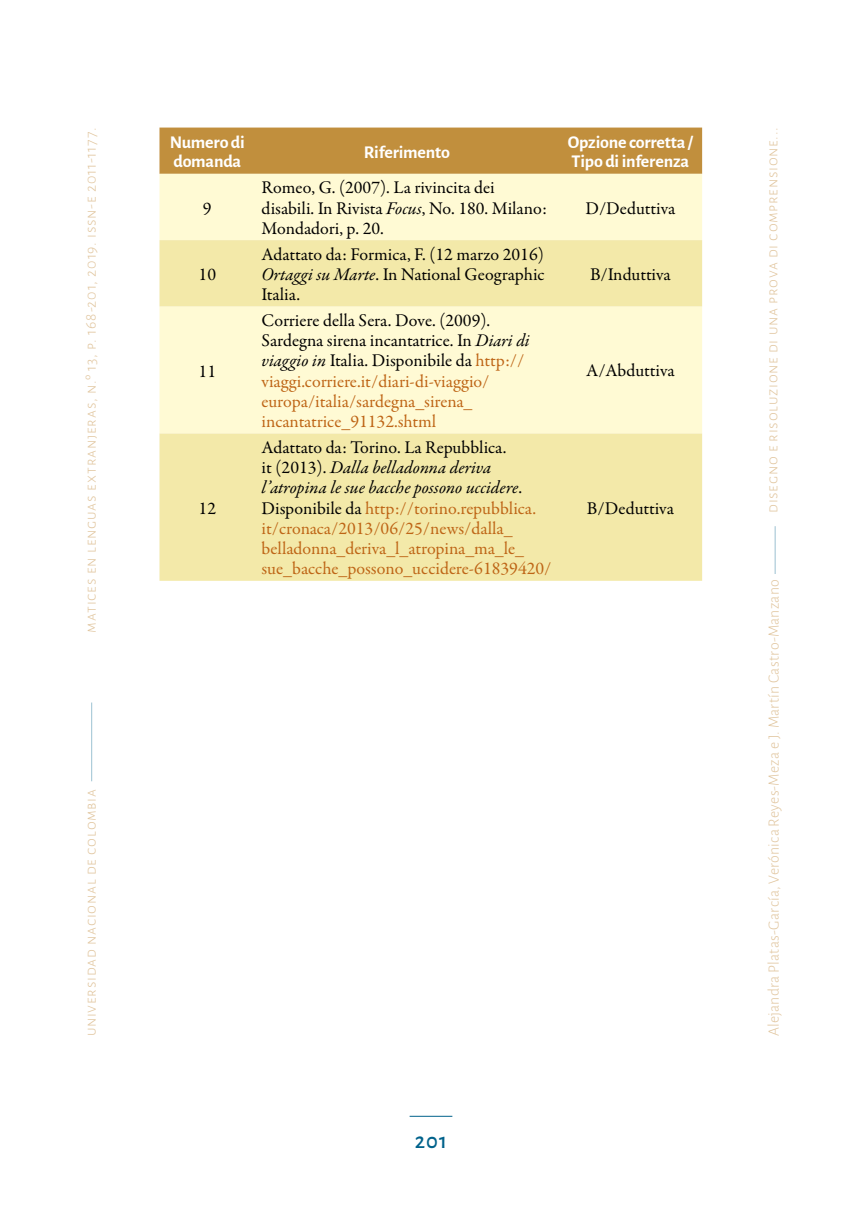
<style>
.page{position:relative;width:862px;height:1215px;background:#fff}
.page>*{position:absolute;margin:0;border:0;box-sizing:border-box;transform-origin:0 0}
.t1{font:500 22.5px "Alegreya Sans";color:#00628b}
.t2{font:18px/20.2px "Garamond Premr Pro";color:#be6516}
.t3{font:18px/20.2px "Garamond Premr Pro";letter-spacing:-.005em;color:#000}
.t4{font:700 18px/19.1px "Alegreya Sans";letter-spacing:-.01em;color:#fff}
.t5{font:300 15.75px "Alegreya Sans";letter-spacing:.035em;color:#e0c49c}
.t6{font:300 15.75px "Alegreya Sans";letter-spacing:.015em;color:#e0c49c}
.s1{font-style:italic}
.s2{color:#000}
.s3{font-style:italic;color:#000}
</style>
<div class="page">
<hr style="left:410px;top:1116px;width:42px;height:1px;background:#00628b">
<hr style="left:91px;top:703px;width:1px;height:78px;background:#00628b">
<hr style="left:775px;top:526px;width:1px;height:48px;background:#00628b">
<div style="left:159px;top:128px;width:543px;height:46px;background:#c18f3d"></div>
<div style="left:159px;top:174px;width:543px;height:66px;background:#fffad4"></div>
<svg style="left:159px;top:240px;width:543px;height:341px;background:#f7efb9"></svg>
<p class="t5" style="left:80px;top:633px;width:506px;rotate:-90deg">Matices en Lenguas Extranjeras, N .o 13, p. 168-201, 2019. ISSN-e 2011-1177.</p>
<p class="t5" style="left:762px;top:513px;width:387px;rotate:-90deg">DISEGNO E RISOLUZIONE DI UNA PROVA di comprensione...</p>
<p class="t4" style="left:170px;top:132px;width:77px">Numero di domanda</p>
<p class="t4" style="left:364px;top:141px;width:88px">Riferimento</p>
<p class="t4" style="left:568px;top:132px;width:126px">Opzione corretta /<br>Tipo di inferenza</p>
<p class="t3" style="left:203px;top:198px;width:10px">9</p>
<p class="t3" style="left:262px;top:178px;width:287px">Romeo, G. (2007). La rivincita dei disabili. In Rivista <span class="s1">Focus</span>, No. 180. Milano:<br>Mondadori, p. 20.</p>
<p class="t3" style="left:585px;top:198px;width:91px">D/Deduttiva</p>
<p class="t3" style="left:262px;top:244px;width:285px;text-align:justify">Adattato da: Formica, F. (12 marzo 2016)<br><span class="s1">Ortaggi su Marte</span>. In National Geographic Italia.</p>
<p class="t3" style="left:590px;top:264px;width:82px">B/Induttiva</p>
<p class="t3" style="left:199px;top:264px;width:19px">10</p>
<p class="t2" style="left:262px;top:311px;width:270px"><span class="s2">Corriere della Sera. Dove. (2009).<br>Sardegna sirena incantatrice. In</span> <span class="s3">Diari di viaggio in</span> <span class="s2">Italia. Disponibile da</span> http:// viaggi.corriere.it/diari-di-viaggio/ europa/italia/sardegna_sirena_ incantatrice_91132.shtml</p>
<p class="t3" style="left:586px;top:361px;width:90px">A/Abduttiva</p>
<p class="t3" style="left:199px;top:361px;width:19px">11</p>
<p class="t2" style="left:262px;top:438px;width:291px"><span class="s2">Adattato da: Torino. La Repubblica.<br>it (2013).</span> <span class="s3">Dalla belladonna deriva l’atropina le sue bacche possono uccidere</span><span class="s2">.<br>Disponibile da</span> http://torino.repubblica. it/cronaca/2013/06/25/news/dalla_ belladonna_deriva_l_atropina_ma_le_ sue_bacche_possono_uccidere-61839420/</p>
<p class="t3" style="left:587px;top:498px;width:88px">B/Deduttiva</p>
<p class="t3" style="left:199px;top:498px;width:19px">12</p>
<p class="t6" style="left:763px;top:1036px;width:458px;rotate:-90deg">Alejandra Platas-García, Verónica Reyes-Meza e J. Martín Castro-Manzano</p>
<p class="t5" style="left:80px;top:1036px;width:249px;rotate:-90deg">Universidad Nacional de colombia</p>
<p class="t1" style="left:415px;top:1125px;width:34px">201</p>
</div>
